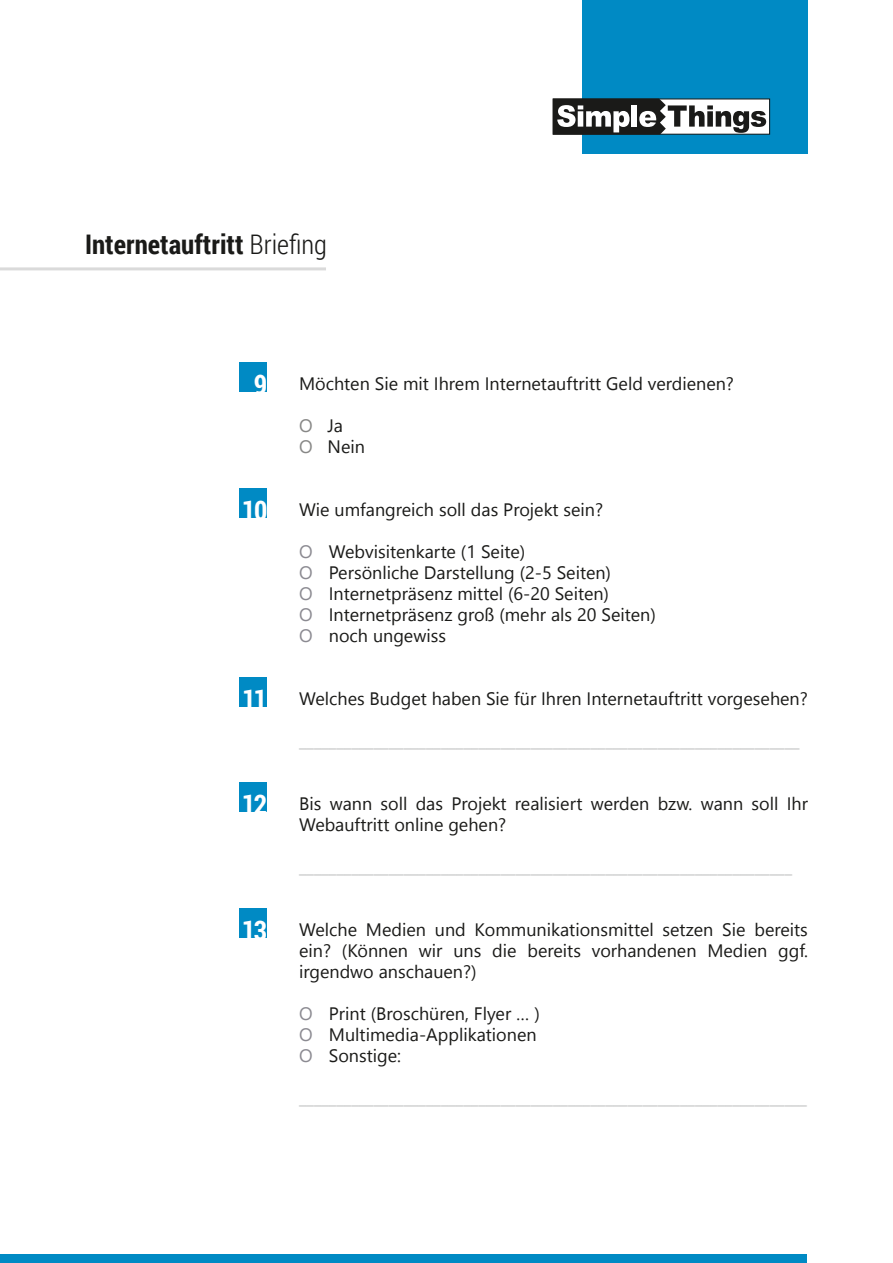
<style>
.page{position:relative;width:893px;height:1263px;background:#fff}
.page>*{position:absolute;margin:0;border:0;box-sizing:border-box;transform-origin:0 0}
.t1{font:700 27px "Roboto Condensed";color:#1a1a18}
.t2{font:700 27px "Roboto Condensed";letter-spacing:-.065em;color:#fff}
.t3{font:18px/21px "Segoe UI";color:#1a1a18}
.t4{font:18px "Segoe UI";color:#c5c6c6}
.s1{font-weight:300}
.s2{color:#878786}
.s3{color:#8b8a91}
</style>
<div class="page">
<div style="left:0;top:1254px;width:807px;height:9px;background:#008ac4"></div>
<div style="left:583px;top:1px;width:225px;height:153px;background:#008ac4"></div>
<svg style="left:553px;top:99px;width:213px;height:36px;background:#858585"></svg>
<hr style="left:0;top:267px;width:326px;height:3px;background:#dadada">
<div style="left:240px;top:362px;width:27px;height:30px;background:#008ac4"></div>
<div style="left:240px;top:488px;width:27px;height:30px;background:#008ac4"></div>
<div style="left:240px;top:677px;width:27px;height:30px;background:#008ac4"></div>
<div style="left:240px;top:782px;width:27px;height:30px;background:#008ac4"></div>
<div style="left:240px;top:908px;width:27px;height:30px;background:#008ac4"></div>
<h1 class="t1" style="left:85px;top:225px;width:243px">Internetauftritt <span class="s1">Briefing</span></h1>
<h1 class="t2" style="left:254px;top:365px;width:15px">9</h1>
<p class="t3" style="left:299px;top:373px;width:436px">Möchten Sie mit Ihrem Internetauftritt Geld verdienen?</p>
<p class="t3" style="left:299px;top:415px;width:67px"><span class="s2">O</span> Ja<br><span class="s2">O</span> Nein</p>
<h1 class="t2" style="left:242px;top:491px;width:27px">10</h1>
<p class="t3" style="left:299px;top:499px;width:306px">Wie umfangreich soll das Projekt sein?</p>
<p class="t3" style="left:299px;top:541px;width:358px"><span class="s3">O</span> Webvisitenkarte (1 Seite)<br><span class="s3">O</span> Persönliche Darstellung (2-5 Seiten)<br><span class="s3">O</span> Internetpräsenz mittel (6-20 Seiten)<br><span class="s3">O</span> Internetpräsenz groß (mehr als 20 Seiten)<br><span class="s3">O</span> noch ungewiss</p>
<h1 class="t2" style="left:243px;top:680px;width:26px">11</h1>
<p class="t3" style="left:299px;top:688px;width:510px">Welches Budget haben Sie für Ihren Internetauftritt vorgesehen?</p>
<p class="t4" style="left:299px;top:726px;width:502px">___________________________________________________________________</p>
<h1 class="t2" style="left:242px;top:785px;width:27px">12</h1>
<p class="t3" style="left:299px;top:793px;width:510px">Bis wann soll das Projekt realisiert werden bzw. wann soll Ihr<br>Webauftritt online gehen?</p>
<p class="t4" style="left:299px;top:852px;width:495px">__________________________________________________________________</p>
<h1 class="t2" style="left:242px;top:911px;width:27px">13</h1>
<p class="t3" style="left:299px;top:919px;width:510px;text-align:justify">Welche Medien und Kommunikationsmittel setzen Sie bereits ein? (Können wir uns die bereits vorhandenen Medien ggf. irgendwo anschauen?)</p>
<p class="t3" style="left:299px;top:1003px;width:242px"><span class="s3">O</span> Print (Broschüren, Flyer … )<br><span class="s3">O</span> Multimedia-Applikationen<br><span class="s3">O</span> Sonstige:</p>
<p class="t4" style="left:299px;top:1083px;width:509px">____________________________________________________________________</p>
</div>
